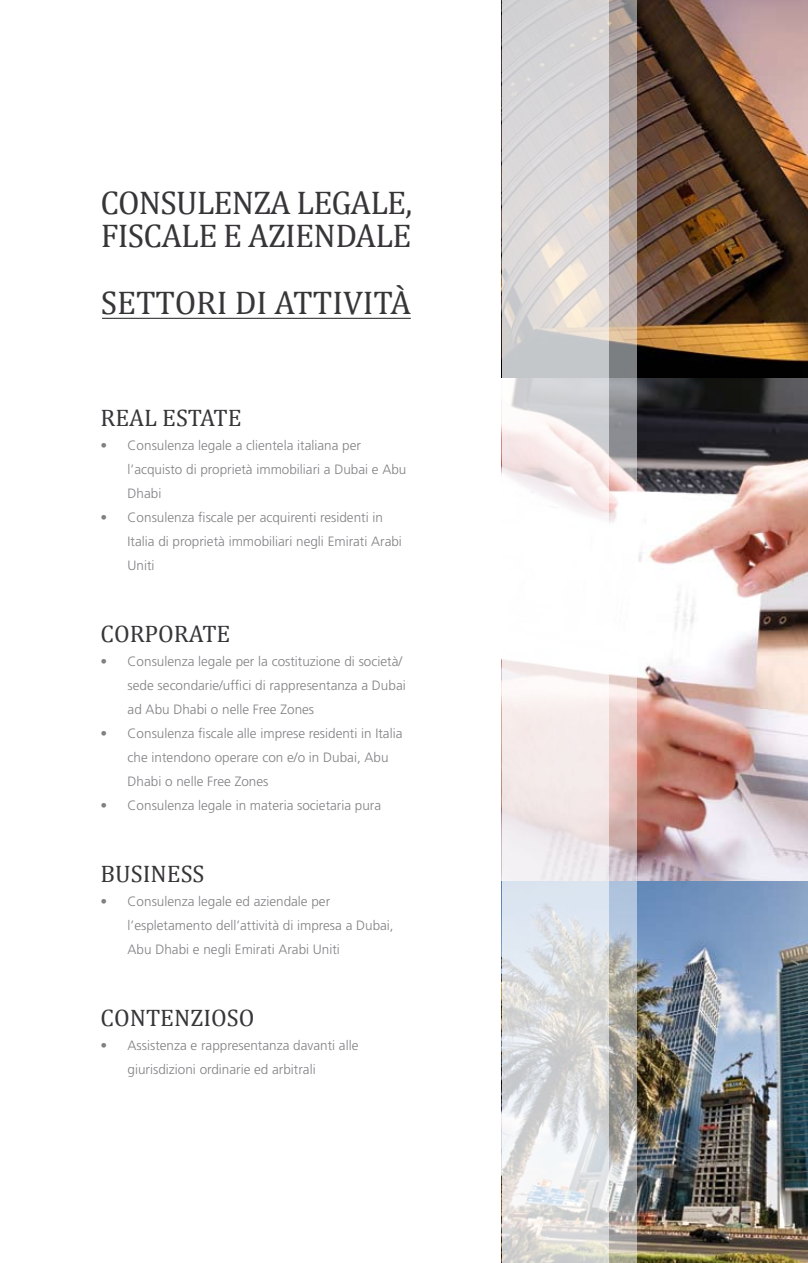
<style>
.page{position:relative;width:808px;height:1263px;background:#fff}
.page>*{position:absolute;margin:0;border:0;box-sizing:border-box;transform-origin:0 0}
.t1{font:33px/33px "Cambria";letter-spacing:-.015em;color:#373538;text-align:right}
.t2{font:24px "Cambria";color:#373538}
.t3{font:300 13.5px/24px "Frutiger";color:#818084}
</style>
<div class="page">
<img style="left:636px;top:377px;width:172px;height:886px">
<img style="left:636px;top:0;width:172px;height:377px">
<svg style="left:608px;top:0;width:28px;height:1263px"></svg>
<svg style="left:502px;top:0;width:106px;height:1263px"></svg>
<hr style="left:102px;top:318px;width:309px;height:1px;background:#373538">
<h1 class="t1" style="left:101px;top:187px;width:313px">LENZA LEGALE,<br>FISCALE E AZIENDALE</h1>
<h1 class="t1" style="left:101px;top:286px;width:312px">SETTORI DI ATTIVITÀ</h1>
<h1 class="t1" style="left:101px;top:187px;width:38px">CONSU</h1>
<h2 class="t2" style="left:101px;top:404px;width:76px">REA L ESTATE</h2>
<p class="t3" style="left:128px;top:434px;width:280px;text-indent:-27px">• Consulenza legale a clientela italiana per l’acquisto di proprietà immobiliari a Dubai e Abu<br>Dhabi</p>
<p class="t3" style="left:128px;top:506px;width:276px;text-indent:-27px">• Consulenza fiscale per acquirenti residenti in<br>Italia di proprietà immobiliari negli Emirati Arabi<br>Uniti</p>
<h2 class="t2" style="left:101px;top:620px;width:73px">CORPORATE</h2>
<p class="t3" style="left:128px;top:650px;width:280px;text-indent:-27px">• Consulenza legale per la costituzione di società/ sede secondarie/uffici di rappresentanza a Dubai ad Abu Dhabi o nelle Free Zones</p>
<p class="t3" style="left:128px;top:722px;width:276px;text-indent:-27px">• Consulenza fiscale alle imprese residenti in Italia che intendono operare con e/o in Dubai, Abu<br>Dhabi o nelle Free Zones</p>
<p class="t3" style="left:101px;top:794px;width:282px">• Consulenza legale in materia societaria pura</p>
<h2 class="t2" style="left:101px;top:860px;width:29px">BUSINESS</h2>
<p class="t3" style="left:128px;top:890px;width:268px;text-indent:-27px">• Consulenza legale ed aziendale per l’espletamento dell’attività di impresa a Dubai,<br>Abu Dhabi e negli Emirati Arabi Uniti</p>
<h2 class="t2" style="left:101px;top:1004px;width:30px">CONTEN</h2>
<h2 class="t2" style="left:190px;top:1004px;width:26px">ZIOSO</h2>
<p class="t3" style="left:128px;top:1034px;width:232px;text-indent:-27px">• Assistenza e rappresentanza davanti alle giurisdizioni ordinarie ed arbitrali</p>
</div>
